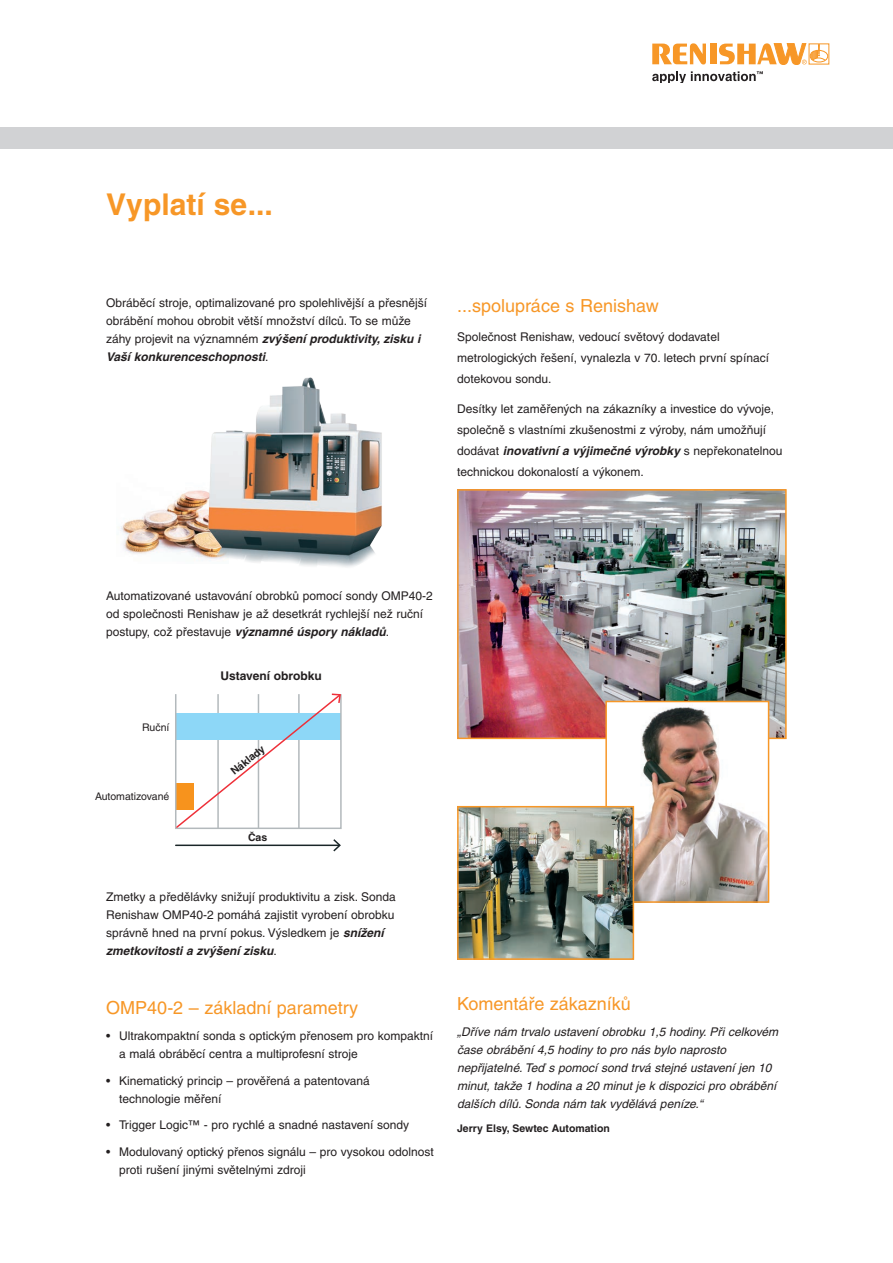
<style>
.page{position:relative;width:893px;height:1263px;background:#fff}
.page>*{position:absolute;margin:0;border:0;box-sizing:border-box;transform-origin:0 0}
.t1{font:700 30px "Helvetica CE";color:#f79727}
.t2{font:18px "Helvetica CE";color:#f79727}
.Text{font:12px/18px "Helvetica CE";color:#231f20}
.Text-2{font:italic 12px/18px "Helvetica CE";color:#231f20}
.Text-3{font:700 12px "Helvetica CE";color:#231f20}
.Text-4{font:700 10.5px "Helvetica CE";color:#231f20}
.Text-5{font:10.5px "Helvetica CE";color:#231f20}
.s1{font-weight:700;font-style:italic}
</style>
<div class="page">
<hr style="left:892px;top:128px;width:1px;height:148px;background:#f79727">
<div style="left:0;top:128px;width:893px;height:21px;background:#d1d2d4"></div>
<svg style="left:652px;top:43px;width:54px;height:21px"></svg>
<div style="left:710px;top:44px;width:7px;height:20px;background:#f79727"></div>
<div style="left:810px;top:50px;width:18px;height:12px;border:1px solid #f79727;border-radius:50%"></div>
<svg style="left:719px;top:43px;width:107px;height:22px"></svg>
<svg style="left:652px;top:71px;width:111px;height:12px"></svg>
<svg style="left:175px;top:693px;width:167px;height:136px"></svg>
<hr style="left:176px;top:844px;width:163px;height:2px;background:#1a2628">
<svg style="left:333px;top:839px;width:8px;height:12px"></svg>
<img style="left:460px;top:492px;width:324px;height:244px">
<div style="left:457px;top:489px;width:330px;height:250px;border:2px solid #f79727"></div>
<img style="left:608px;top:704px;width:158px;height:196px">
<div style="left:605px;top:701px;width:164px;height:202px;border:2px solid #f79727"></div>
<img style="left:460px;top:809px;width:171px;height:148px">
<div style="left:457px;top:806px;width:177px;height:154px;border:2px solid #f79727"></div>
<img style="left:118px;top:491px;width:73px;height:63px">
<img style="left:191px;top:377px;width:191px;height:190px">
<p class="t1" style="left:106px;top:187px;width:168px">Vyplatí se...</p>
<p class="Text" style="left:106px;top:294px;width:322px">Obráběcí stroje, optimalizované pro spolehlivější a přesnější obrábění mohou obrobit větší množství dílců. To se může záhy projevit na významném <span class="s1">zvýšení produktivity, zisku i Vaší konkurenceschopnosti</span>.</p>
<p class="t2" style="left:457px;top:295px;width:203px">...spolupráce s Renishaw</p>
<p class="Text" style="left:457px;top:326px;width:313px;line-height:21px">Společnost Renishaw, vedoucí světový dodavatel metrologických řešení, vynalezla v 70. letech první spínací dotekovou sondu.</p>
<p class="Text" style="left:457px;top:398px;width:327px;line-height:21px">Desítky let zaměřených na zákazníky a investice do vývoje, společně s vlastními zkušenostmi z výroby, nám umožňují dodávat <span class="s1">inovativní a výjimečné výrobky</span> s nepřekonatelnou technickou dokonalostí a výkonem.</p>
<p class="Text" style="left:106px;top:586px;width:328px">Automatizované ustavování obrobků pomocí sondy OMP40-2 od společnosti Renishaw je až desetkrát rychlejší než ruční postupy, což přestavuje <span class="s1">významné úspory nákladů</span>.</p>
<p class="Text-5" style="left:142px;top:721px;width:29px">Ruční</p>
<p class="Text-5" style="left:95px;top:790px;width:76px">Automatizované</p>
<p class="Text-3" style="left:220px;top:669px;width:103px">Ustavení obrobku</p>
<p class="Text-4" style="left:228px;top:768px;width:42px;rotate:-39deg">Náklady</p>
<p class="Text-4" style="left:248px;top:832px;width:21px">Čas</p>
<p class="Text" style="left:106px;top:887px;width:291px">Zmetky a předělávky snižují produktivitu a zisk. Sonda Renishaw OMP40-2 pomáhá zajistit vyrobení obrobku správně hned na první pokus. Výsledkem je <span class="s1">snížení zmetkovitosti a zvýšení zisku</span>.</p>
<p class="t2" style="left:106px;top:997px;width:253px">OMP40-2 – základní parametry</p>
<p class="Text" style="left:119px;top:1027px;width:315px;text-indent:-13px">• Ultrakompaktní sonda s optickým přenosem pro kompaktní a malá obráběcí centra a multiprofesní stroje</p>
<p class="Text" style="left:119px;top:1071px;width:252px;text-indent:-13px">• Kinematický princip – prověřená a patentovaná technologie měření</p>
<p class="Text" style="left:106px;top:1116px;width:304px">• Trigger Logic™ - pro rychlé a snadné nastavení sondy</p>
<p class="Text" style="left:119px;top:1142px;width:316px;text-indent:-13px">• Modulovaný optický přenos signálu – pro vysokou odolnost proti rušení jinými světelnými zdroji</p>
<p class="t2" style="left:457px;top:993px;width:175px">Komentáře zákazníků</p>
<p class="Text-2" style="left:457px;top:1023px;width:322px">„Dříve nám trvalo ustavení obrobku 1,5 hodiny. Při celkovém čase obrábění 4,5 hodiny to pro nás bylo naprosto nepřijatelné. Teď s pomocí sond trvá stejné ustavení jen 10 minut, takže 1 hodina a 20 minut je k dispozici pro obrábění dalších dílů. Sonda nám tak vydělává peníze.“</p>
<p class="Text-4" style="left:457px;top:1122px;width:154px">Jerry Elsy, Sewtec Automation</p>
</div>
